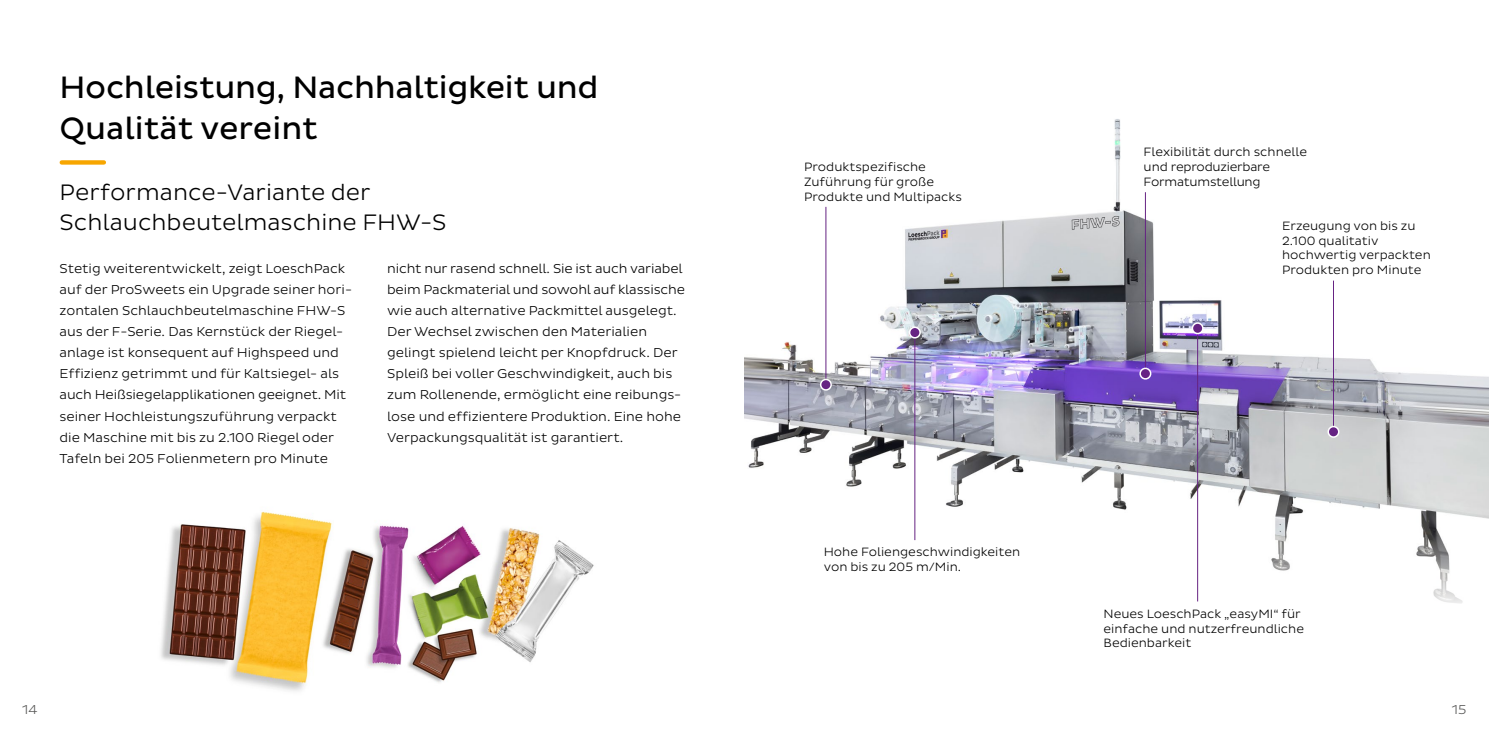
<style>
.page{position:relative;width:1489px;height:745px;background:#fff}
.page>*{position:absolute;margin:0;border:0;box-sizing:border-box;transform-origin:0 0}
.t1{font:31.5px/40.2px "Pluto Sans";letter-spacing:-.01em;color:#000}
.t2{font:300 22.75px/29.8px "Pluto Sans";color:#000}
.t3{font:300 13.12px/21px "Pluto Sans";color:#000}
.t4{font:300 13.12px "Pluto Sans";color:#575756}
.t5{font:300 12.25px/14.7px "Pluto Sans";color:#000}
.t6{font:300 12.25px/14.7px "Pluto Sans";letter-spacing:-.02em;color:#000}
</style>
<div class="page">
<img style="left:161px;top:511px;width:433px;height:180px">
<img style="left:744px;top:119px;width:744px;height:484px">
<svg style="left:62px;top:160px;width:42px;height:4px"></svg>
<hr style="left:1144px;top:192px;width:1px;height:184px;background:#662383">
<svg style="left:1140px;top:368px;width:10px;height:10px"></svg>
<div style="left:1139px;top:367px;width:12px;height:12px;border:1px solid #fff;border-radius:50%"></div>
<hr style="left:914px;top:329px;width:1px;height:210px;background:#662383">
<svg style="left:909px;top:327px;width:11px;height:10px"></svg>
<div style="left:908px;top:326px;width:12px;height:12px;border:1px solid #fff;border-radius:50%"></div>
<hr style="left:1197px;top:325px;width:1px;height:276px;background:#662383">
<svg style="left:1192px;top:323px;width:10px;height:10px"></svg>
<div style="left:1191px;top:322px;width:12px;height:12px;border:1px solid #fff;border-radius:50%"></div>
<hr style="left:1332px;top:280px;width:1px;height:154px;background:#662383">
<svg style="left:1328px;top:426px;width:10px;height:11px"></svg>
<div style="left:1327px;top:425px;width:12px;height:12px;border:1px solid #fff;border-radius:50%"></div>
<hr style="left:825px;top:207px;width:1px;height:180px;background:#662383">
<svg style="left:820px;top:379px;width:11px;height:10px"></svg>
<div style="left:819px;top:378px;width:12px;height:12px;border:1px solid #fff;border-radius:50%"></div>
<h1 class="t1" style="left:60px;top:67px;width:540px">Hochleistung, Nachhaltigkeit und<br>Qualität vereint</h1>
<h2 class="t2" style="left:60px;top:177px;width:388px">Performance-Variante der<br>Schlauchbeutelmaschine FHW-S</h2>
<p class="t3" style="left:60px;top:258px;width:294px">Stetig weiterentwickelt, zeigt LoeschPack auf der ProSweets ein Upgrade seiner hori&shy;zontalen Schlauchbeutelmaschine FHW-S aus der F-Serie. Das Kernstück der Riegel&shy;anlage ist konsequent auf Highspeed und Effizienz getrimmt und für Kaltsiegel- als auch Heißsiegelapplikationen geeignet. Mit seiner Hochleistungszuführung verpackt die Maschine mit bis zu 2.100 Riegel oder Tafeln bei 205 Folienmetern pro Minute</p>
<p class="t3" style="left:387px;top:258px;width:299px">nicht nur rasend schnell. Sie ist auch variabel beim Packmaterial und sowohl auf klassische wie auch alternative Packmittel ausgelegt.<br>Der Wechsel zwischen den Materialien gelingt spielend leicht per Knopfdruck. Der Spleiß bei voller Geschwindigkeit, auch bis zum Rollenende, ermöglicht eine reibungs&shy;lose und effizientere Produktion. Eine hohe Verpackungsqualität ist garantiert.</p>
<p class="t5" style="left:804px;top:159px;width:159px">Produktspezifische<br>Zuführung für große<br>Produkte und Multipacks</p>
<p class="t6" style="left:1143px;top:145px;width:165px">Flexibilität durch schnelle und reproduzierbare<br>Formatumstellung</p>
<p class="t5" style="left:1281px;top:218px;width:150px">Erzeugung von bis zu<br>2.100 qualitativ hochwertig verpackten<br>Produkten pro Minute</p>
<p class="t5" style="left:823px;top:544px;width:198px">Hohe Foliengeschwindigkeiten von bis zu 205 m/Min.</p>
<p class="t5" style="left:1103px;top:605px;width:202px">Neues LoeschPack „easyMI“ für einfache und nutzerfreundliche<br>Bedienbarkeit</p>
<p class="t4" style="left:22px;top:701px;width:17px">14</p>
<p class="t4" style="left:1451px;top:701px;width:16px">15</p>
</div>
